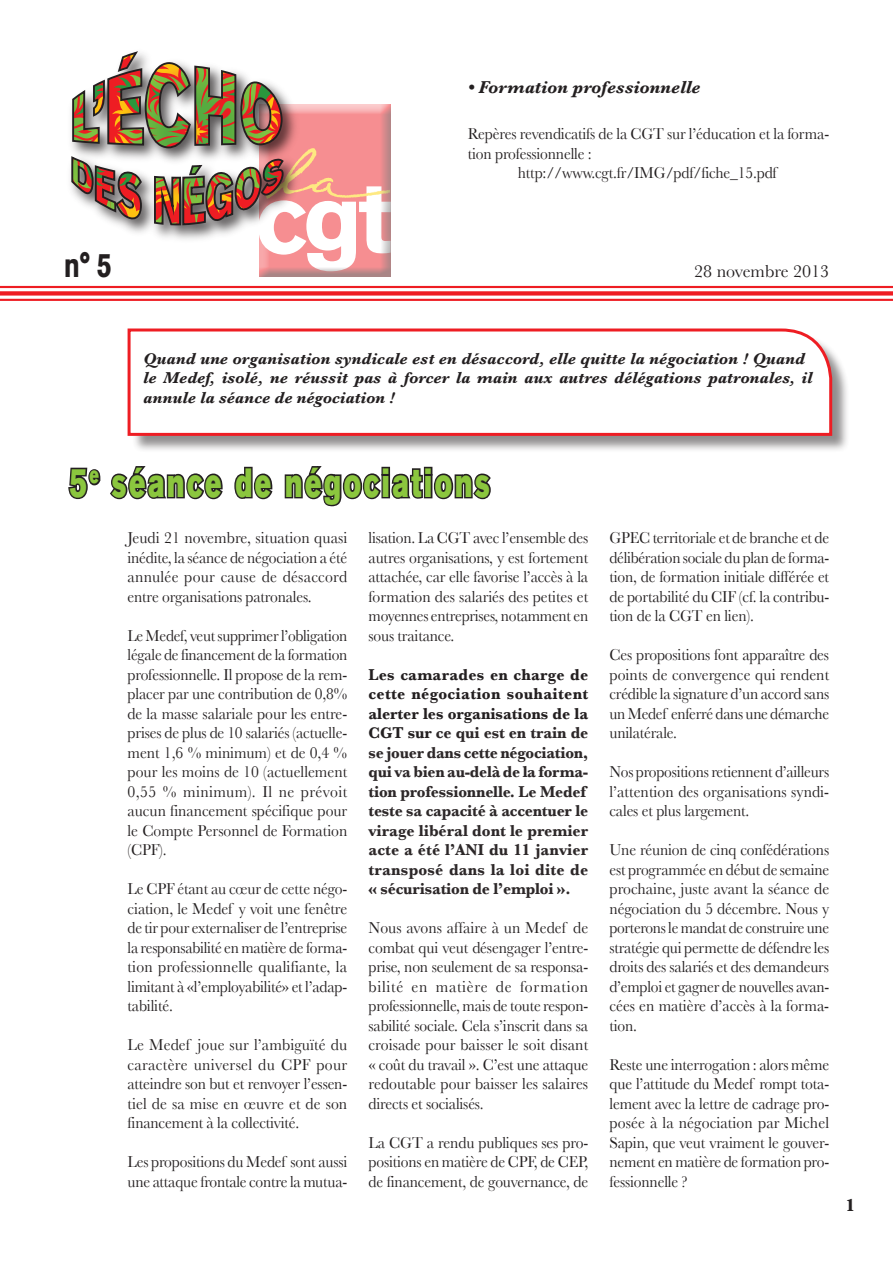
<style>
.page{position:relative;width:893px;height:1263px;background:#fff}
.page>*{position:absolute;margin:0;border:0;box-sizing:border-box;transform-origin:0 0}
.t1{font:40.5px "Akzidenz Grotesk BE Super";letter-spacing:.1em;color:#8bc63e;scale:.67 1}
.t2{font:700 33.75px "Akzidenz Grotesk BE";color:#231f20;scale:.8 1}
.t3{font:italic 700 18px "Baskerville";color:#231f20}
.t4{font:18px "Baskerville";color:#231f20}
.t5{font:700 18px "Baskerville";color:#231f20}
.t6{font:16.5px/19.5px "Baskerville";letter-spacing:-.01em;color:#231f20;text-align:justify;scale:.94 1}
.t7{font:16.5px/19.5px "Baskerville";letter-spacing:-.01em;color:#231f20;text-align:justify;scale:.95 1}
.t8{font:16.5px/19.5px "Baskerville";letter-spacing:-.01em;color:#231f20;text-align:justify;scale:.93 1}
.t9{font:700 16.5px/19.5px "Baskerville";letter-spacing:-.005em;color:#2d2829;scale:.94 1}
.t10{font:italic 700 16.5px/19.5px "Baskerville";color:#231f20}
.s1{color:#231f20}
.s2{color:#2d2829}
</style>
<div class="page">
<div style="left:258px;top:104px;width:134px;height:174px;background:#231f20;opacity:.75"></div>
<svg style="left:70px;top:51px;width:321px;height:220px"></svg>
<hr style="left:0;top:286px;width:893px;height:2px;background:#ee1d23">
<div style="left:0;top:291px;width:893px;height:5px;background:#ee1d23"></div>
<hr style="left:0;top:299px;width:893px;height:2px;background:#ee1d23">
<div style="left:131px;top:332px;width:719px;height:121px;background:#231f20;opacity:.5"></div>
<svg style="left:127px;top:328px;width:707px;height:109px"></svg>
<svg style="left:68px;top:467px;width:33px;height:33px"></svg>
<svg style="left:110px;top:466px;width:113px;height:34px"></svg>
<svg style="left:234px;top:466px;width:39px;height:34px"></svg>
<svg style="left:284px;top:466px;width:207px;height:41px"></svg>
<h2 class="t2" style="left:64px;top:246px;width:62px">n° 5</h2>
<p class="t3" style="left:468px;top:77px;width:234px">• Formation professionnelle</p>
<p class="t6" style="left:468px;top:124px;width:386px">Repères revendicatifs de la CGT sur l’éducation et la forma-</p>
<p class="t6" style="left:468px;top:144px;width:133px">tion professionnelle :</p>
<p class="t6" style="left:518px;top:163px;width:277px">http://www.cgt.fr/IMG/pdf/fiche_15.pdf</p>
<p class="t4" style="left:694px;top:261px;width:136px">28 novembre 2013</p>
<p class="t10" style="left:143px;top:349px;width:670px">Quand une organisation syndicale est en désaccord, elle quitte la négociation ! Quand le Medef, isolé, ne réussit pas à forcer la main aux autres délégations patronales, il annule la séance de négociation !</p>
<h1 class="t1" style="left:69px;top:459px;width:629px">5<sup>e</sup> séance de négociations</h1>
<p class="t7" style="left:128px;top:528px;width:233px">Jeudi 21 novembre, situation quasi inédite, la séance de négociation a été annulée pour cause de désaccord entre organisations patronales.</p>
<p class="t8" style="left:128px;top:625px;width:238px">Le Medef, veut supprimer l’obligation légale de financement de la formation professionnelle. Il propose de la rem&shy;placer par une contribution de 0,8% de la masse salariale pour les entre&shy;prises de plus de 10 salariés (actuelle&shy;ment 1,6 % minimum) et de 0,4 % pour les moins de 10 (actuellement 0,55 % minimum). Il ne prévoit aucun financement spécifique pour le Compte Personnel de Formation (CPF).</p>
<p class="t6" style="left:128px;top:879px;width:235px">Le CPF étant au cœur de cette négo&shy;ciation, le Medef y voit une fenêtre de tir pour externaliser de l’entreprise la responsabilité en matière de forma&shy;tion professionnelle qualifiante, la limitant à «l’employabilité» et l’adap&shy;tabilité.</p>
<p class="t7" style="left:128px;top:1035px;width:233px">Le Medef joue sur l’ambiguïté du caractère universel du CPF pour atteindre son but et renvoyer l’essen&shy;tiel de sa mise en œuvre et de son financement à la collectivité.</p>
<p class="t6" style="left:128px;top:1152px;width:235px">Les propositions du Medef sont aussi une attaque frontale contre la mutua-</p>
<p class="t6" style="left:369px;top:528px;width:235px">lisation. La CGT avec l’ensemble des autres organisations, y est fortement attachée, car elle favorise l’accès à la formation des salariés des petites et moyennes entreprises, notamment en sous traitance.</p>
<p class="t9" style="left:369px;top:665px;width:235px"><span class="s1">Les camarades en charge de cette négociation souhaitent alerter les organisations de la<br>CGT sur</span> ce qui est en train de se jouer dans cette négociation, qui va bien au-delà de la forma&shy;tion professionnelle. Le Medef teste sa capacité à accentuer le virage libéral dont le premier acte a été l’ANI du 11 janvier transposé dans la loi dite de « sécurisation de l’emploi ».</p>
<p class="t7" style="left:369px;top:918px;width:233px">Nous avons affaire à un Medef de combat qui veut désengager l’entre&shy;prise, non seulement de sa responsa&shy;bilité en matière de formation professionnelle, mais de toute respon&shy;sabilité sociale. Cela s’inscrit dans sa croisade pour baisser le soit disant « coût du travail ». C’est une attaque redoutable pour baisser les salaires directs et socialisés<span class="s2">.</span></p>
<p class="t6" style="left:369px;top:1132px;width:235px">La CGT a rendu publiques ses pro&shy;positions en matière de CPF, de CEP, de financement, de gouvernance, de</p>
<p class="t6" style="left:609px;top:528px;width:235px">GPEC territoriale et de branche et de délibération sociale du plan de forma&shy;tion, de formation initiale différée et de portabilité du CIF (cf. la contribu&shy;tion de la CGT en lien).</p>
<p class="t6" style="left:609px;top:645px;width:235px">Ces propositions font apparaître des points de convergence qui rendent crédible la signature d’un accord sans un Medef enferré dans une démarche unilatérale.</p>
<p class="t6" style="left:609px;top:762px;width:235px">Nos propositions retiennent d’ailleurs l’attention des organisations syndi&shy;cales et plus largement.</p>
<p class="t6" style="left:609px;top:840px;width:235px">Une réunion de cinq confédérations est programmée en début de semaine prochaine, juste avant la séance de négociation du 5 décembre. Nous y porterons le mandat de construire une stratégie qui permette de défendre les droits des salariés et des demandeurs d’emploi et gagner de nouvelles avan&shy;cées en matière d’accès à la forma&shy;tion.</p>
<p class="t6" style="left:609px;top:1054px;width:235px">Reste une interrogation : alors même que l’attitude du Medef rompt tota&shy;lement avec la lettre de cadrage pro&shy;posée à la négociation par Michel Sapin, que veut vraiment le gouver&shy;nement en matière de formation pro&shy;fessionnelle ?</p>
<p class="t5" style="left:846px;top:1195px;width:11px">1</p>
</div>
